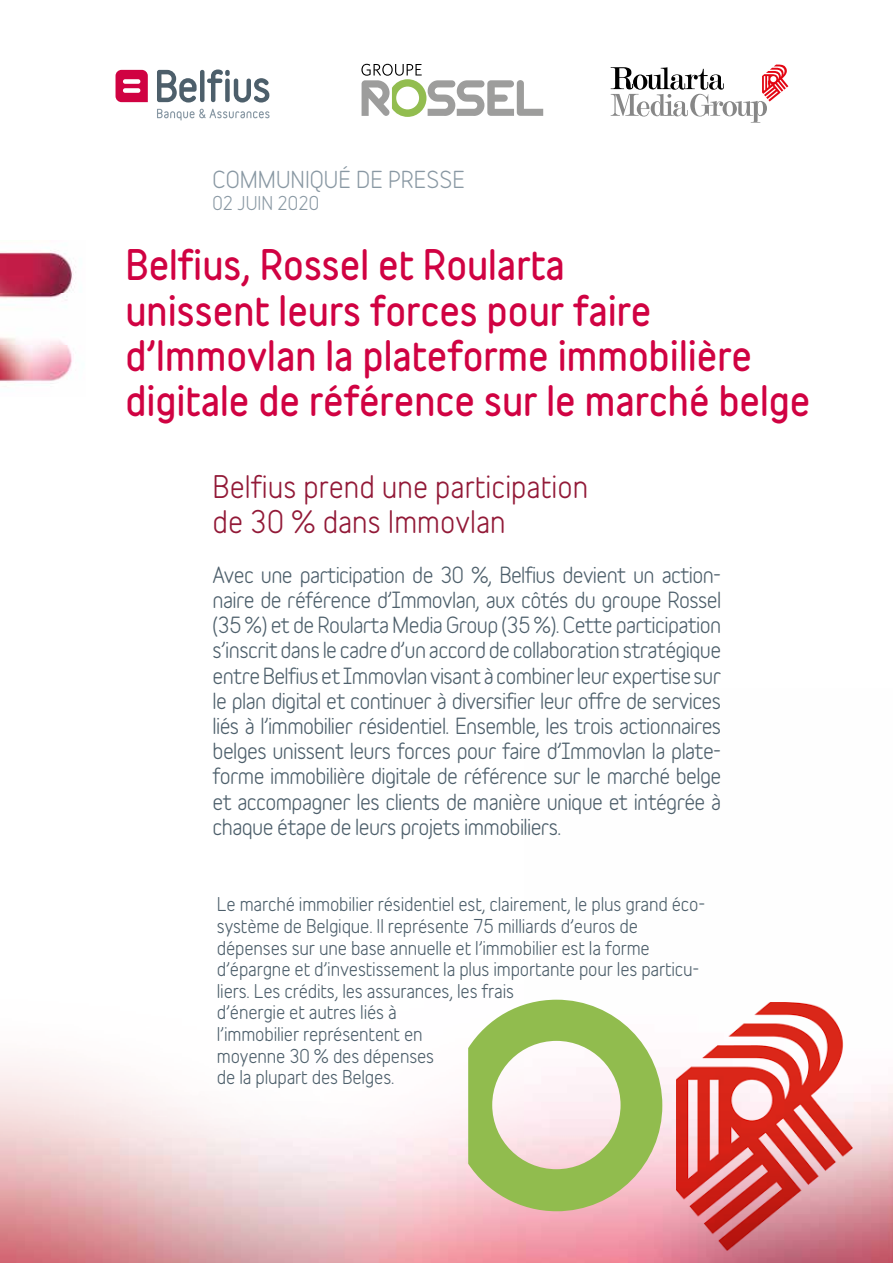
<style>
.page{position:relative;width:893px;height:1263px;background:#fff}
.page>*{position:absolute;margin:0;border:0;box-sizing:border-box;transform-origin:0 0}
.t1{font:700 37.8px/45.3px "Belfius Alternative";color:#d00242}
.t2{font:29.4px/35.2px "Belfius Alternative";color:#921937}
.t3{font:22.05px "Belfius Alternative";color:#8998a3}
.t4{font:21px/25.2px "Belfius Normal";letter-spacing:-.03em;color:#4d5f6b;text-align:justify}
.t5{font:18px/21.6px "Belfius Alternative";letter-spacing:-.01em;color:#4d5f6b}
.t6{font:18px "Belfius Alternative";color:#8998a3}
</style>
<div class="page">
<img style="left:1px;top:999px;width:892px;height:264px">
<img style="left:0;top:251px;width:76px;height:131px">
<img style="left:677px;top:1003px;width:176px;height:247px">
<svg style="left:361px;top:64px;width:182px;height:53px"></svg>
<svg style="left:611px;top:65px;width:177px;height:58px"></svg>
<svg style="left:157px;top:109px;width:113px;height:12px"></svg>
<svg style="left:116px;top:70px;width:32px;height:32px"></svg>
<div style="left:123px;top:79px;width:17px;height:5px;background:#fff;border-radius:2px"></div>
<div style="left:123px;top:88px;width:17px;height:5px;background:#fff;border-radius:2px"></div>
<svg style="left:157px;top:70px;width:40px;height:33px"></svg>
<hr style="left:200px;top:70px;width:4px;height:32px;background:#4d5f6b;border-radius:2px">
<svg style="left:207px;top:69px;width:62px;height:34px"></svg>
<svg style="left:468px;top:1000px;width:194px;height:211px"></svg>
<p class="t3" style="left:213px;top:161px;width:254px">COMMUNIQUÉ DE PRESSE</p>
<p class="t6" style="left:213px;top:188px;width:108px">02 JUIN 2020</p>
<h1 class="t1" style="left:125px;top:242px;width:686px">Belfius, Rossel et Roularta<br>unissent leurs forces pour faire d’Immovlan la plateforme immobilière digitale de référence sur le marché belge</h1>
<h2 class="t2" style="left:213px;top:466px;width:377px">Belfius prend une participation de 30 % dans Immovlan</h2>
<p class="t4" style="left:213px;top:560px;width:510px">Avec une participation de 30 %, Belfius devient un action&shy;naire de référence d’Immovlan, aux côtés du groupe Rossel (35 %) et de Roularta Media Group (35 %). Cette participation s’inscrit dans le cadre d’un accord de collaboration stratégique entre Belfius et Immovlan visant à combiner leur expertise sur le plan digital et continuer à diversifier leur offre de services liés à l’immobilier résidentiel. Ensemble, les trois actionnaires belges unissent leurs forces pour faire d’Immovlan la plate&shy;forme immobilière digitale de référence sur le marché belge et accompagner les clients de manière unique et intégrée à chaque étape de leurs projets immobiliers.</p>
<p class="t5" style="left:217px;top:892px;width:490px">Le marché immobilier résidentiel est, clairement, le plus grand éco&shy;système de Belgique. Il représente 75 milliards d’euros de dépenses sur une base annuelle et l’immobilier est la forme d’épargne et d’investissement la plus importante pour les particu&shy;liers. Les crédits, les assurances, les frais<br>d’énergie et autres liés à<br>l’immobilier représentent en<br>moyenne 30 % des dépenses<br>de la plupart des Belges.</p>
</div>
